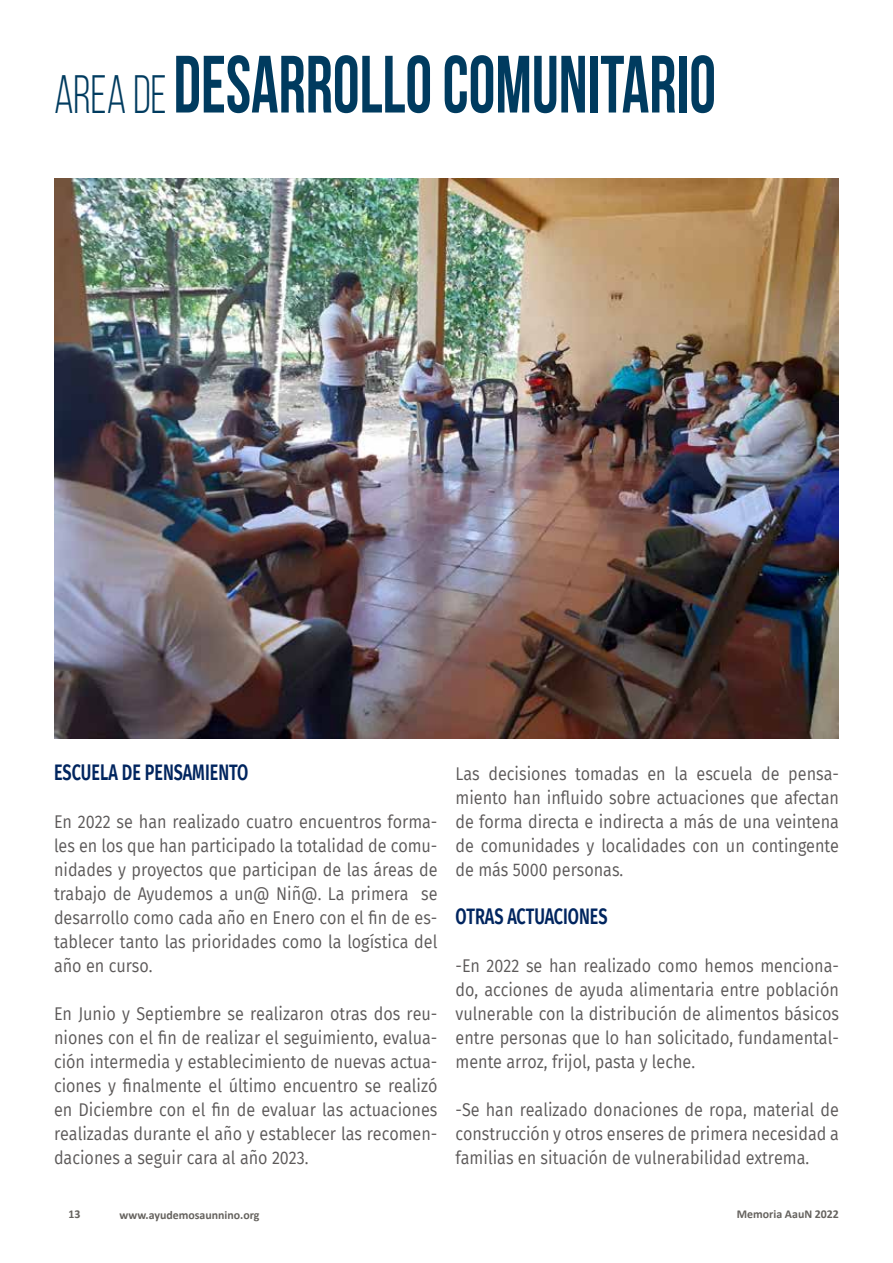
<style>
.page{position:relative;width:893px;height:1263px;background:#fff}
.page>*{position:absolute;margin:0;border:0;box-sizing:border-box;transform-origin:0 0}
.t1{font:700 81px "Bebas Neue";color:#003b5f;scale:.83 1}
.t2{font:600 22.5px "Fira Sans";color:#00255f;scale:.72 1}
.t3{font:18px/24px "Fira Sans";color:#5c5959;text-align:justify;scale:.9 1}
.t4{font:700 12px "Calibri";color:#65625e}
.s1{font-weight:400;font-size:54px}
</style>
<div class="page">
<img style="left:54px;top:178px;width:785px;height:561px">
<h1 class="t1" style="left:54px;top:40px;width:799px"><span class="s1">AREA DE</span> DESARROLLO COMUNITARIO</h1>
<p class="t2" style="left:54px;top:754px;width:272px">ESCUELA DE PENSAMIENTO</p>
<p class="t3" style="left:54px;top:809px;width:428px">En 2022 se han realizado cuatro encuentros forma&shy;les en los que han participado la totalidad de comu&shy;nidades y proyectos que participan de las áreas de trabajo de Ayudemos a un@ Niñ@. La primera se desarrollo como cada año en Enero con el fin de es&shy;tablecer tanto las prioridades como la logística del año en curso.</p>
<p class="t3" style="left:54px;top:1001px;width:428px">En Junio y Septiembre se realizaron otras dos reu&shy;niones con el fin de realizar el seguimiento, evalua&shy;ción intermedia y establecimiento de nuevas actua&shy;ciones y finalmente el último encuentro se realizó en Diciembre con el fin de evaluar las actuaciones realizadas durante el año y establecer las recomen&shy;daciones a seguir cara al año 2023.</p>
<p class="t3" style="left:455px;top:761px;width:428px">Las decisiones tomadas en la escuela de pensa&shy;miento han influido sobre actuaciones que afectan de forma directa e indirecta a más de una veintena de comunidades y localidades con un contingente de más 5000 personas.</p>
<p class="t2" style="left:455px;top:898px;width:213px">OTRAS ACTUACIONES</p>
<p class="t3" style="left:455px;top:953px;width:428px">-En 2022 se han realizado como hemos menciona&shy;do, acciones de ayuda alimentaria entre población vulnerable con la distribución de alimentos básicos entre personas que lo han solicitado, fundamental&shy;mente arroz, frijol, pasta y leche.</p>
<p class="t3" style="left:455px;top:1097px;width:428px">-Se han realizado donaciones de ropa, material de construcción y otros enseres de primera necesidad a familias en situación de vulnerabilidad extrema.</p>
<p class="t4" style="left:69px;top:1205px;width:14px">13</p>
<p class="t4" style="left:120px;top:1206px;width:141px">www.ayudemosaunnino.org</p>
<p class="t4" style="left:737px;top:1205px;width:104px">Memoria AauN 2022</p>
</div>
